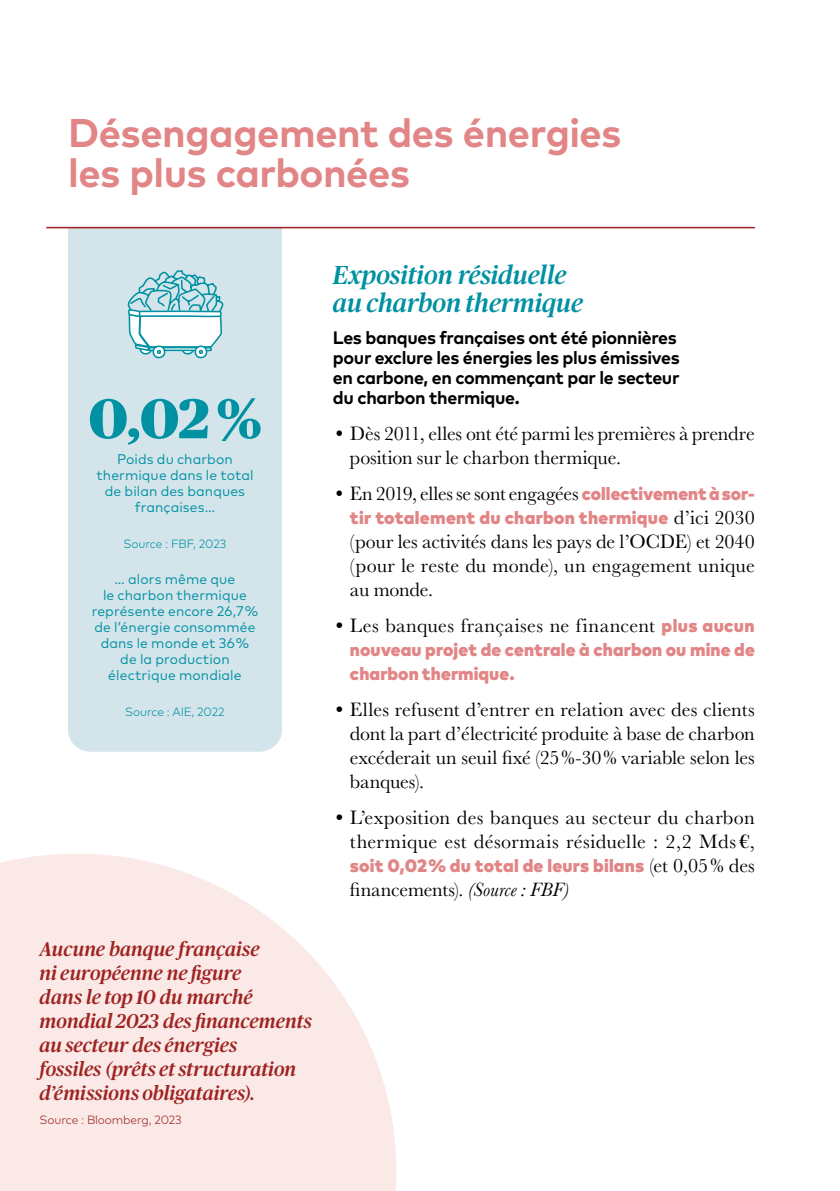
<style>
.page{position:relative;width:840px;height:1191px;background:#fff}
.page>*{position:absolute;margin:0;border:0;box-sizing:border-box;transform-origin:0 0}
.t1{font:900 56px "Publico";color:#0091a2}
.t2{font:700 40px/40px "Mark Pro";letter-spacing:-.015em;color:#e28586}
.t3{font:italic 500 26px/28px "Publico";color:#0091a2}
.t4{font:20px/24px "Baskerville URW";letter-spacing:.005em;color:#000;text-align:justify}
.t5{font:italic 500 20px/24px "Publico";color:#9e2321}
.t6{font:900 18px/24px "Mark Pro";letter-spacing:.005em;color:#e28586}
.t7{font:700 18px/20px "Mark Pro";letter-spacing:-.02em;color:#000}
.t8{font:14px/16px "Mark Pro";letter-spacing:.005em;color:#0091a2;text-align:center}
.t9{font:700 14px "Publico Text";color:#9e2321}
.t10{font:300 12px "Mark Pro";letter-spacing:-.01em;color:#0091a2}
.t11{font:300 12px "Mark Pro";letter-spacing:-.01em;color:#9e2321}
.s1{font-family:"Mark Pro";font-weight:900;font-size:18px;color:#e28586}
.s2{font-family:"Baskerville URW";font-weight:400;font-size:20px;color:#000}
.s3{font-family:"Baskerville";font-style:italic}
</style>
<div class="page">
<div style="left:68px;top:228px;width:214px;height:523px;background:#d3e4eb"></div>
<hr style="left:46px;top:227px;width:708px;height:1px;background:#9e2321">
<svg style="left:0;top:854px;width:396px;height:337px;background:#faebea"></svg>
<svg style="left:125px;top:226px;width:100px;height:134px"></svg>
<h2 class="t2" style="left:68px;top:110px;width:554px">Désengagement des énergies les plus carbonées</h2>
<h1 class="t1" style="left:88px;top:387px;width:175px">0,02%</h1>
<p class="t8" style="left:96px;top:449px;width:158px">Poids du charbon thermique dans le total de bilan des banques françaises…</p>
<p class="t10" style="left:124px;top:534px;width:104px">Source : FBF, 2023</p>
<p class="t8" style="left:92px;top:569px;width:168px">… alors même que<br>le charbon thermique représente encore 26,7 % de l’énergie consommée dans le monde et 36 % de la production électrique mondiale</p>
<p class="t10" style="left:125px;top:702px;width:101px">Source : AIE, 2022</p>
<p class="t5" style="left:40px;top:937px;width:273px">Aucune banque française<br>ni européenne ne figure<br>dans le top 10 du marché mondial 2023 des financements au secteur des énergies<br>fossiles (prêts et structuration d’émissions obligataires).</p>
<p class="t11" style="left:40px;top:1110px;width:144px">Source : Bloomberg, 2023</p>
<p class="t9" style="left:68px;top:1118px;width:10px">8</p>
<h3 class="t3" style="left:333px;top:260px;width:251px">Exposition résiduelle au charbon thermique</h3>
<p class="t7" style="left:333px;top:326px;width:348px">Les banques françaises ont été pionnières pour exclure les énergies les plus émissives en carbone, en commençant par le secteur du charbon thermique.</p>
<p class="t4" style="left:350px;top:420px;width:406px;text-indent:-17px">• Dès 2011, elles ont été parmi les premières à prendre position sur le charbon thermique.</p>
<p class="t4" style="left:333px;top:480px;width:423px">• En 2019, elles se sont engagées <span class="s1">collectivement à sor-</span></p>
<p class="t6" style="left:350px;top:504px;width:406px">tir totalement du charbon thermique <span class="s2">d’ici 2030</span></p>
<p class="t4" style="left:350px;top:528px;width:406px">(pour les activités dans les pays de l’OCDE) et 2040 (pour le reste du monde), un engagement unique au monde.</p>
<p class="t4" style="left:333px;top:612px;width:423px">• Les banques françaises ne financent <span class="s1">plus aucun</span></p>
<p class="t6" style="left:350px;top:636px;width:406px">nouveau projet de centrale à charbon ou mine de charbon thermique.</p>
<p class="t4" style="left:350px;top:696px;width:406px;text-indent:-17px">• Elles refusent d’entrer en relation avec des clients dont la part d’électricité produite à base de charbon excéderait un seuil fixé (25%-30% variable selon les banques).</p>
<p class="t4" style="left:333px;top:804px;width:423px;text-align:right">• L’exposition des banques au secteur du charbon thermique est désormais résiduelle : 2,2 Mds €,</p>
<p class="t6" style="left:350px;top:852px;width:406px">soit 0,02 % du total de leurs bilans <span class="s2">(et 0,05% des</span></p>
<p class="t4" style="left:350px;top:876px;width:221px">financements). <span class="s3">(Source : FBF)</span></p>
</div>
